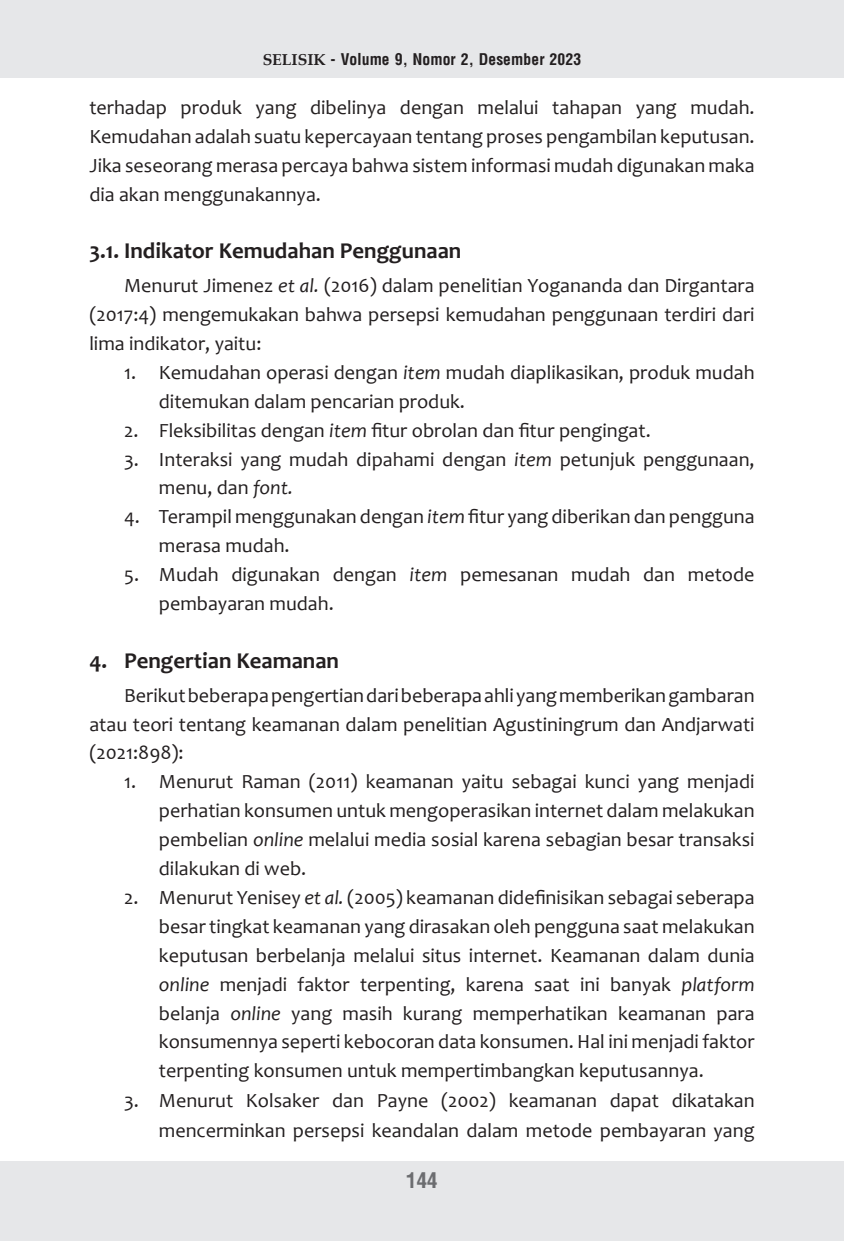
<style>
.page{position:relative;width:844px;height:1241px;background:#fff}
.page>*{position:absolute;margin:0;border:0;box-sizing:border-box;transform-origin:0 0}
.no_1_bold{font:700 22.75px "Candara";color:#231f20}
.t1{font:700 21px "Arena Condensed";color:#6c6d70}
.no_2{font:20.12px/28.9px "Candara";color:#231f20}
.Paragraph_1{font:20.12px/28.9px "Candara";color:#231f20;text-align:justify}
.t2{font:700 15.75px "Arena Condensed";color:#231f20}
.s1{font-family:"Book Antiqua"}
.s2{font-style:italic}
</style>
<div class="page">
<div style="left:0;top:0;width:843px;height:78px;background:#e6e7e9"></div>
<div style="left:0;top:1161px;width:843px;height:79px;background:#e6e7e9"></div>
<p class="t2" style="left:262px;top:50px;width:320px"><span class="s1">SELISIK</span> - Volume 9, Nomor 2, Desember 2023</p>
<p class="Paragraph_1" style="left:89px;top:93px;width:666px">terhadap produk yang dibelinya dengan melalui tahapan yang mudah.<br>Kemudahan adalah suatu kepercayaan tentang proses pengambilan keputusan.<br>Jika seseorang merasa percaya bahwa sistem informasi mudah digunakan maka dia akan menggunakannya.</p>
<p class="no_1_bold" style="left:89px;top:237px;width:373px">3.1. Indikator Kemudahan Penggunaan</p>
<p class="Paragraph_1" style="left:89px;top:271px;width:666px;text-indent:35px">Menurut Jimenez <span class="s2">et al.</span> (2016) dalam penelitian Yogananda dan Dirgantara (2017:4) mengemukakan bahwa persepsi kemudahan penggunaan terdiri dari lima indikator, yaitu:</p>
<p class="no_2" style="left:159px;top:357px;width:597px;text-indent:-35px">1. Kemudahan operasi dengan <span class="s2">item</span> mudah diaplikasikan, produk mudah ditemukan dalam pencarian produk.</p>
<p class="no_2" style="left:124px;top:415px;width:528px">2. Fleksibilitas dengan <span class="s2">item</span> fitur obrolan dan fitur pengingat.</p>
<p class="no_2" style="left:159px;top:444px;width:597px;text-indent:-35px">3. Interaksi yang mudah dipahami dengan <span class="s2">item</span> petunjuk penggunaan, menu, dan <span class="s2">font.</span></p>
<p class="no_2" style="left:159px;top:502px;width:597px;text-indent:-35px">4. Terampil menggunakan dengan <span class="s2">item</span> fitur yang diberikan dan pengguna merasa mudah.</p>
<p class="no_2" style="left:159px;top:560px;width:597px;text-indent:-35px">5. Mudah digunakan dengan <span class="s2">item</span> pemesanan mudah dan metode pembayaran mudah.</p>
<p class="no_1_bold" style="left:89px;top:646px;width:251px">4. Pengertian Keamanan</p>
<p class="Paragraph_1" style="left:89px;top:680px;width:666px;text-indent:35px">Berikut beberapa pengertian dari beberapa ahli yang memberikan gambaran atau teori tentang keamanan dalam penelitian Agustiningrum dan Andjarwati (2021:898):</p>
<p class="no_2" style="left:159px;top:767px;width:597px;text-align:justify;text-indent:-35px">1. Menurut Raman (2011) keamanan yaitu sebagai kunci yang menjadi perhatian konsumen untuk mengoperasikan internet dalam melakukan pembelian <span class="s2">online</span> melalui media sosial karena sebagian besar transaksi dilakukan di web.</p>
<p class="no_2" style="left:159px;top:882px;width:597px;text-align:justify;text-indent:-35px">2. Menurut Yenisey <span class="s2">et al.</span> (2005) keamanan didefinisikan sebagai seberapa besar tingkat keamanan yang dirasakan oleh pengguna saat melakukan keputusan berbelanja melalui situs internet. Keamanan dalam dunia <span class="s2">online</span> menjadi faktor terpenting, karena saat ini banyak <span class="s2">platform </span>belanja <span class="s2">online</span> yang masih kurang memperhatikan keamanan para konsumennya seperti kebocoran data konsumen. Hal ini menjadi faktor terpenting konsumen untuk mempertimbangkan keputusannya.</p>
<p class="no_2" style="left:124px;top:1085px;width:632px;line-height:29.8px;text-align:right">3. Menurut Kolsaker dan Payne (2002) keamanan dapat dikatakan mencerminkan persepsi keandalan dalam metode pembayaran yang</p>
<p class="t1" style="left:406px;top:1167px;width:33px">144</p>
</div>
